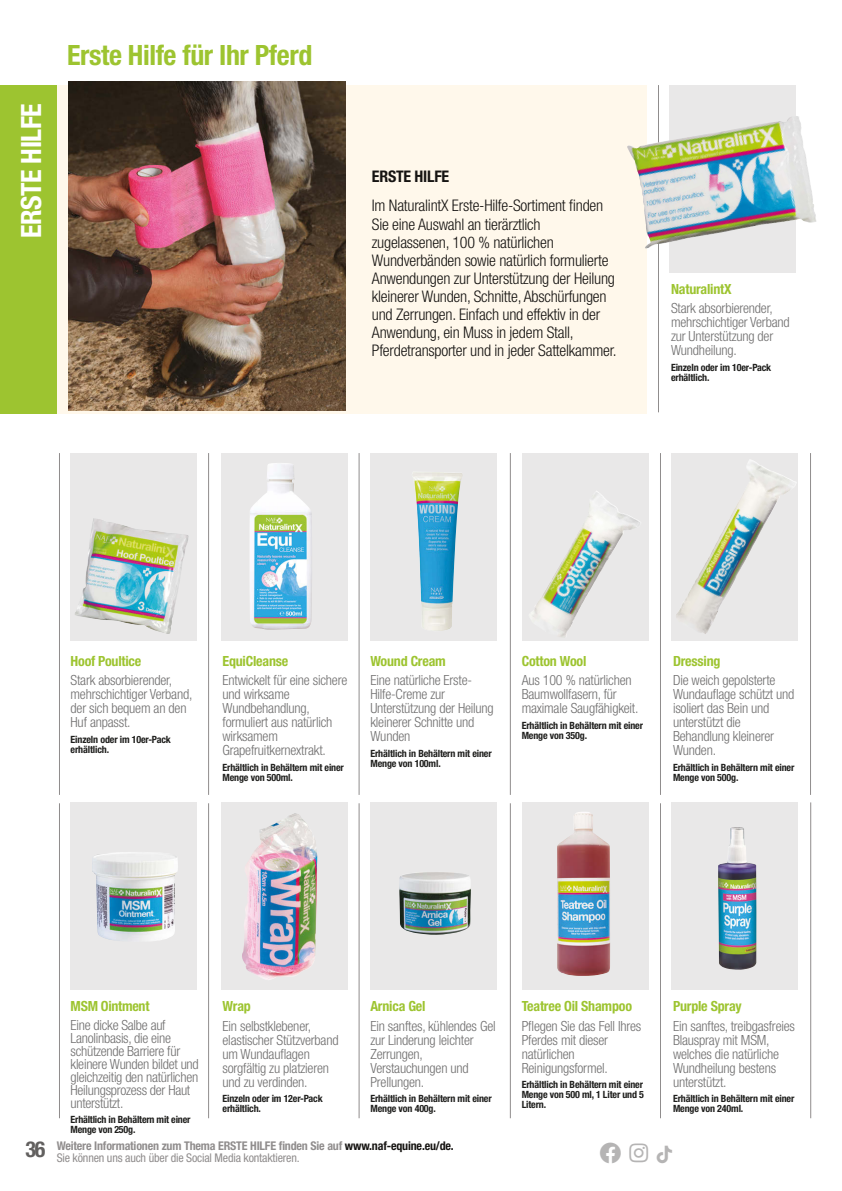
<style>
.page{position:relative;width:842px;height:1191px;background:#fff}
.page>*{position:absolute;margin:0;border:0;box-sizing:border-box;transform-origin:0 0}
.t1{font:700 condensed 28px "Helvetica Neue LT Pro";letter-spacing:-.015em;color:#9dc430}
.t2{font:700 condensed 28px "Helvetica Neue LT Pro";letter-spacing:-.015em;color:#fff}
.t3{font:700 condensed 22px "Helvetica Neue LT Pro";color:#62605f}
.t4{font:300 condensed 16px/18px "Helvetica Neue LT Pro";letter-spacing:-.015em;color:#161412}
.t5{font:700 condensed 16px "Helvetica Neue LT Pro";letter-spacing:-.015em;color:#161412}
.t6{font:300 condensed 14px/14px "Helvetica Neue LT Pro";letter-spacing:-.015em;color:#706f6f}
.t7{font:700 condensed 14px "Helvetica Neue LT Pro";letter-spacing:-.015em;color:#9dc430}
.t8{font:700 condensed 12px/12px "Helvetica Neue LT Pro";letter-spacing:-.015em;color:#908d8d}
.t9{font:700 condensed 10px/10px "Helvetica Neue LT Pro";letter-spacing:-.015em;color:#1d1d1b}
.s1{color:#161412}
.s2{font-weight:400}
</style>
<div class="page">
<div style="left:0;top:85px;width:647px;height:329px;background:#fff8eb"></div>
<img style="left:69px;top:81px;width:277px;height:329px">
<img style="left:70px;top:453px;width:127px;height:187px">
<div style="left:221px;top:453px;width:127px;height:187px;background:#e9e8e8"></div>
<div style="left:370px;top:453px;width:127px;height:187px;background:#e9e8e8"></div>
<svg style="left:522px;top:453px;width:127px;height:187px;background:#dce1de"></svg>
<div style="left:671px;top:453px;width:127px;height:187px;background:#e9e8e8"></div>
<svg style="left:358px;top:782px;width:2px;height:337px"></svg>
<svg style="left:509px;top:782px;width:2px;height:337px"></svg>
<div style="left:70px;top:802px;width:127px;height:187px;background:#e9e8e8"></div>
<div style="left:221px;top:802px;width:127px;height:187px;background:#e9e8e8"></div>
<div style="left:370px;top:802px;width:127px;height:187px;background:#e9e8e8"></div>
<div style="left:522px;top:802px;width:127px;height:187px;background:#e9e8e8"></div>
<div style="left:671px;top:802px;width:127px;height:187px;background:#e9e8e8"></div>
<div style="left:0;top:85px;width:57px;height:329px;background:#9dc430"></div>
<img style="left:75px;top:518px;width:19px;height:95px">
<img style="left:413px;top:473px;width:50px;height:158px">
<img style="left:250px;top:463px;width:62px;height:166px">
<img style="left:242px;top:813px;width:76px;height:167px">
<img style="left:92px;top:852px;width:86px;height:89px">
<img style="left:399px;top:872px;width:72px;height:62px">
<img style="left:718px;top:827px;width:38px;height:142px">
<img style="left:557px;top:812px;width:53px;height:164px">
<hr style="left:359px;top:803px;width:1px;height:315px;background:#908d8d">
<hr style="left:208px;top:803px;width:1px;height:315px;background:#908d8d">
<hr style="left:660px;top:803px;width:1px;height:315px;background:#908d8d">
<hr style="left:810px;top:802px;width:1px;height:316px;background:#908d8d">
<hr style="left:510px;top:803px;width:1px;height:315px;background:#908d8d">
<hr style="left:59px;top:803px;width:1px;height:315px;background:#908d8d">
<hr style="left:359px;top:453px;width:1px;height:342px;background:#908d8d">
<hr style="left:208px;top:453px;width:1px;height:342px;background:#908d8d">
<hr style="left:660px;top:453px;width:1px;height:342px;background:#908d8d">
<hr style="left:510px;top:453px;width:1px;height:342px;background:#908d8d">
<hr style="left:59px;top:453px;width:1px;height:342px;background:#908d8d">
<hr style="left:810px;top:453px;width:1px;height:342px;background:#908d8d">
<img style="left:676px;top:528px;width:49px;height:97px">
<div style="left:669px;top:85px;width:127px;height:187px;background:#e9e8e8"></div>
<hr style="left:658px;top:85px;width:1px;height:327px;background:#908d8d">
<img style="left:627px;top:116px;width:189px;height:133px">
<img style="left:528px;top:555px;width:37px;height:79px">
<p class="t2" style="left:21px;top:238px;width:137px;rotate:-90deg">ERSTE HILFE</p>
<p class="t1" style="left:67px;top:45px;width:247px">Erste Hilfe für Ihr Pferd</p>
<p class="t5" style="left:372px;top:171px;width:79px">ERSTE HILFE</p>
<p class="t4" style="left:372px;top:198px;width:246px">Im NaturalintX Erste-Hilfe-Sortiment finden Sie eine Auswahl an tierärztlich zugelassenen, 100 % natürlichen Wundverbänden sowie natürlich formulierte Anwendungen zur Unterstützung der Heilung kleinerer Wunden, Schnitte, Abschürfungen und Zerrungen. Einfach und effektiv in der Anwendung, ein Muss in jedem Stall, Pferdetransporter und in jeder Sattelkammer.</p>
<p class="t7" style="left:671px;top:283px;width:62px">NaturalintX</p>
<p class="t6" style="left:671px;top:302px;width:120px">Stark absorbierender, mehrschichtiger Verband zur Unterstützung der<br>Wundheilung.</p>
<p class="t9" style="left:671px;top:363px;width:102px">Einzeln oder im 10er-Pack erhältlich.</p>
<p class="t7" style="left:71px;top:655px;width:72px">Hoof Poultice</p>
<p class="t6" style="left:71px;top:674px;width:123px">Stark absorbierender, mehrschichtiger Verband, der sich bequem an den<br>Huf anpasst.</p>
<p class="t9" style="left:71px;top:735px;width:102px">Einzeln oder im 10er-Pack erhältlich.</p>
<p class="t7" style="left:223px;top:655px;width:67px">EquiCleanse</p>
<p class="t6" style="left:223px;top:674px;width:126px">Entwickelt für eine sichere und wirksame<br>Wundbehandlung, formuliert aus natürlich wirksamem<br>Grapefruitkernextrakt.</p>
<p class="t9" style="left:223px;top:763px;width:123px">Erhältlich in Behältern mit einer<br>Menge von 500ml.</p>
<p class="t7" style="left:370px;top:655px;width:77px">Wound Cream</p>
<p class="t6" style="left:370px;top:674px;width:125px">Eine natürliche Erste-<br>Hilfe-Creme zur<br>Unterstützung der Heilung kleinerer Schnitte und<br>Wunden</p>
<p class="t9" style="left:370px;top:749px;width:123px">Erhältlich in Behältern mit einer<br>Menge von 100ml.</p>
<p class="t7" style="left:522px;top:655px;width:66px">Cotton Wool</p>
<p class="t6" style="left:522px;top:674px;width:118px">Aus 100 % natürlichen<br>Baumwollfasern, für maximale Saugfähigkeit.</p>
<p class="t9" style="left:522px;top:721px;width:123px">Erhältlich in Behältern mit einer<br>Menge von 350g.</p>
<p class="t7" style="left:673px;top:655px;width:49px">Dressing</p>
<p class="t6" style="left:673px;top:674px;width:123px">Die weich gepolsterte<br>Wundauflage schützt und isoliert das Bein und unterstützt die<br>Behandlung kleinerer<br>Wunden.</p>
<p class="t9" style="left:673px;top:763px;width:123px">Erhältlich in Behältern mit einer<br>Menge von 500g.</p>
<p class="t3" style="left:25px;top:1141px;width:22px">36</p>
<p class="t7" style="left:71px;top:1001px;width:80px">MSM Ointment</p>
<p class="t6" style="left:71px;top:1019px;width:130px;line-height:13px">Eine dicke Salbe auf<br>Lanolinbasis, die eine schützende Barriere für kleinere Wunden bildet und gleichzeitig den natürlichen<br>Heilungsprozess der Haut unterstützt.</p>
<p class="t9" style="left:71px;top:1115px;width:121px">Erhältlich in Behältern mit einer<br>Menge von 250g.</p>
<p class="t7" style="left:223px;top:1001px;width:30px">Wrap</p>
<p class="t6" style="left:223px;top:1020px;width:118px">Ein selbstklebener, elastischer Stützverband um Wundauflagen sorgfältig zu platzieren und zu verdinden.</p>
<p class="t9" style="left:223px;top:1094px;width:102px">Einzeln oder im 12er-Pack erhältlich.</p>
<p class="t7" style="left:370px;top:1001px;width:57px">Arnica Gel</p>
<p class="t6" style="left:370px;top:1020px;width:127px">Ein sanftes, kühlendes Gel zur Linderung leichter<br>Zerrungen,<br>Verstauchungen und<br>Prellungen.</p>
<p class="t9" style="left:370px;top:1094px;width:123px">Erhältlich in Behältern mit einer<br>Menge von 400g.</p>
<p class="t8" style="left:57px;top:1140px;width:399px">Weitere Informationen zum Thema ERSTE HILFE finden Sie auf <span class="s1">www.naf-equine.eu/de.<br></span><span class="s2">Sie können uns auch über die Social Media kontaktieren.</span></p>
<p class="t7" style="left:522px;top:1001px;width:112px">Teatree Oil Shampoo</p>
<p class="t6" style="left:522px;top:1020px;width:121px">Pflegen Sie das Fell Ihres<br>Pferdes mit dieser natürlichen<br>Reinigungsformel.</p>
<p class="t9" style="left:522px;top:1080px;width:124px;text-align:justify">Erhältlich in Behältern mit einer Menge von 500 ml, 1 Liter und 5<br>Litern.</p>
<p class="t7" style="left:673px;top:1001px;width:70px">Purple Spray</p>
<p class="t6" style="left:673px;top:1020px;width:123px">Ein sanftes, treibgasfreies<br>Blauspray mit MSM, welches die natürliche<br>Wundheilung bestens unterstützt.</p>
<p class="t9" style="left:673px;top:1094px;width:123px">Erhältlich in Behältern mit einer<br>Menge von 240ml.</p>
</div>
